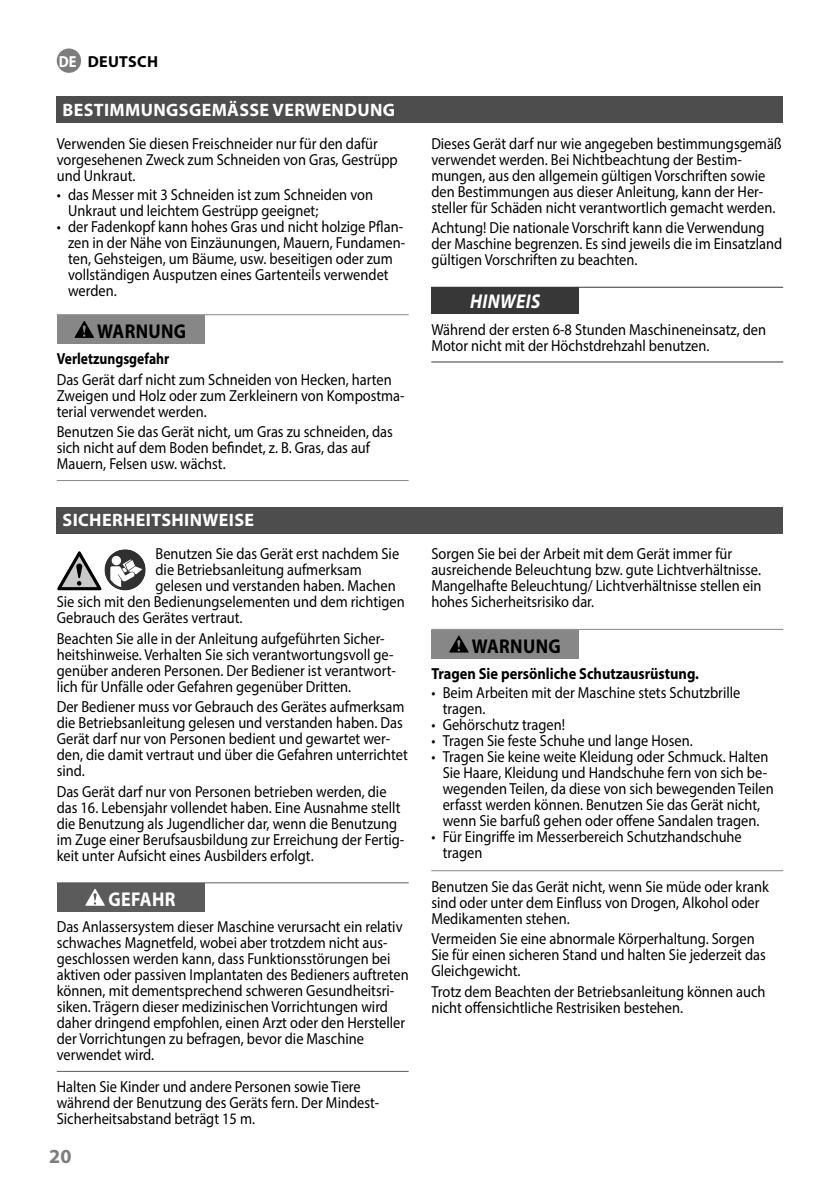
<style>
.page{position:relative;width:840px;height:1191px;background:#fff}
.page>*{position:absolute;margin:0;border:0;box-sizing:border-box;transform-origin:0 0}
.t1{font:700 20px "Myriad Pro";letter-spacing:.02em;color:#000;scale:.9 1}
.t2{font:italic 700 20px "Myriad Pro";letter-spacing:.02em;color:#fff;scale:.9 1}
.t3{font:700 20px "Myriad Pro";letter-spacing:.02em;color:#fff;scale:.9 1}
.t4{font:700 20px "Myriad Pro";color:#7d7d7d}
.t5{font:700 18px "Myriad Pro";letter-spacing:.02em;color:#fff}
.t6{font:16px/16px "Myriad Pro";color:#000;scale:.9 1}
.t7{font:700 16px "Myriad Pro";color:#000;scale:.9 1}
.t8{font:700 16px "Myriad Pro";color:#000;scale:.85 1}
.t9{font:700 16px "Myriad Pro";letter-spacing:.02em;color:#000}
.s1{color:#fff}
</style>
<div class="page">
<div style="left:57px;top:96px;width:725px;height:27px;background:#4d4d4d"></div>
<hr style="left:57px;top:314px;width:351px;height:1px;background:#878787">
<hr style="left:57px;top:480px;width:351px;height:1px;background:#878787">
<div style="left:57px;top:315px;width:147px;height:28px;background:#878787"></div>
<svg style="left:74px;top:321px;width:20px;height:17px"></svg>
<hr style="left:431px;top:287px;width:351px;height:1px;background:#373737">
<hr style="left:431px;top:361px;width:351px;height:1px;background:#373737">
<div style="left:431px;top:288px;width:147px;height:26px;background:#373737"></div>
<div style="left:57px;top:507px;width:725px;height:26px;background:#4d4d4d"></div>
<div style="left:104px;top:549px;width:42px;height:41px;background:#303030;border-radius:50%"></div>
<div style="left:112px;top:556px;width:9px;height:9px;background:#fff;border-radius:50%"></div>
<svg style="left:110px;top:559px;width:32px;height:28px"></svg>
<svg style="left:57px;top:551px;width:44px;height:39px"></svg>
<hr style="left:57px;top:882px;width:351px;height:1px;background:#5b5b5b">
<hr style="left:57px;top:1071px;width:351px;height:1px;background:#5b5b5b">
<div style="left:57px;top:883px;width:147px;height:28px;background:#5b5b5b"></div>
<svg style="left:85px;top:888px;width:20px;height:17px"></svg>
<hr style="left:431px;top:629px;width:351px;height:1px;background:#878787">
<hr style="left:431px;top:870px;width:351px;height:1px;background:#878787">
<div style="left:431px;top:630px;width:147px;height:28px;background:#878787"></div>
<svg style="left:449px;top:635px;width:19px;height:17px"></svg>
<div style="left:57px;top:49px;width:24px;height:24px;background:#7d7d7d;border-radius:50%"></div>
<p class="t9" style="left:59px;top:51px;width:101px"><span class="s1">DE</span> DEUTSCH</p>
<p class="t5" style="left:63px;top:98px;width:334px">BESTIMMUNGSGEMÄSSE VERWENDUNG</p>
<p class="t6" style="left:57px;top:135px;width:380px">Verwenden Sie diesen Freischneider nur für den dafür vorgesehenen Zweck zum Schneiden von Gras, Gestrüpp und Unkraut.</p>
<p class="t6" style="left:68px;top:186px;width:340px;text-indent:-11px">• das Messer mit 3 Schneiden ist zum Schneiden von<br>Unkraut und leichtem Gestrüpp geeignet;</p>
<p class="t6" style="left:68px;top:218px;width:376px;text-indent:-11px">• der Fadenkopf kann hohes Gras und nicht holzige Pflan&shy;zen in der Nähe von Einzäunungen, Mauern, Fundamen&shy;ten, Gehsteigen, um Bäume, usw. beseitigen oder zum vollständigen Ausputzen eines Gartenteils verwendet werden.</p>
<p class="t1" style="left:97px;top:318px;width:100px">WARNUNG</p>
<p class="t8" style="left:57px;top:348px;width:134px">Verletzungsgefahr</p>
<p class="t6" style="left:57px;top:371px;width:388px">Das Gerät darf nicht zum Schneiden von Hecken, harten<br>Zweigen und Holz oder zum Zerkleinern von Kompostma&shy;terial verwendet werden.</p>
<p class="t6" style="left:57px;top:423px;width:375px">Benutzen Sie das Gerät nicht, um Gras zu schneiden, das sich nicht auf dem Boden befindet, z. B. Gras, das auf<br>Mauern, Felsen usw. wächst.</p>
<p class="t5" style="left:63px;top:508px;width:193px">SICHERHEITSHINWEISE</p>
<p class="t6" style="left:155px;top:545px;width:272px">Benutzen Sie das Gerät erst nachdem Sie</p>
<p class="t6" style="left:155px;top:561px;width:230px">die Betriebsanleitung aufmerksam</p>
<p class="t6" style="left:155px;top:577px;width:268px">gelesen und verstanden haben. Machen</p>
<p class="t6" style="left:57px;top:593px;width:388px">Sie sich mit den Bedienungselementen und dem richtigen</p>
<p class="t6" style="left:57px;top:609px;width:208px">Gebrauch des Gerätes vertraut.</p>
<p class="t6" style="left:57px;top:630px;width:378px">Beachten Sie alle in der Anleitung aufgeführten Sicher&shy;heitshinweise. Verhalten Sie sich verantwortungsvoll ge&shy;genüber anderen Personen. Der Bediener ist verantwort&shy;lich für Unfälle oder Gefahren gegenüber Dritten.</p>
<p class="t6" style="left:57px;top:699px;width:391px">Der Bediener muss vor Gebrauch des Gerätes aufmerksam die Betriebsanleitung gelesen und verstanden haben. Das Gerät darf nur von Personen bedient und gewartet wer&shy;den, die damit vertraut und über die Gefahren unterrichtet sind.</p>
<p class="t6" style="left:57px;top:783px;width:387px">Das Gerät darf nur von Personen betrieben werden, die das 16. Lebensjahr vollendet haben. Eine Ausnahme stellt die Benutzung als Jugendlicher dar, wenn die Benutzung im Zuge einer Berufsausbildung zur Erreichung der Fertig&shy;keit unter Aufsicht eines Ausbilders erfolgt.</p>
<p class="t3" style="left:108px;top:886px;width:76px">GEFAHR</p>
<p class="t6" style="left:57px;top:918px;width:392px">Das Anlassersystem dieser Maschine verursacht ein relativ schwaches Magnetfeld, wobei aber trotzdem nicht aus&shy;geschlossen werden kann, dass Funktionsstörungen bei aktiven oder passiven Implantaten des Bedieners auftreten können, mit dementsprechend schweren Gesundheitsri&shy;siken. Trägern dieser medizinischen Vorrichtungen wird daher dringend empfohlen, einen Arzt oder den Hersteller der Vorrichtungen zu befragen, bevor die Maschine verwendet wird.</p>
<p class="t6" style="left:57px;top:1078px;width:359px">Halten Sie Kinder und andere Personen sowie Tiere während der Benutzung des Geräts fern. Der Mindest-<br>Sicherheitsabstand beträgt 15 m.</p>
<p class="t4" style="left:49px;top:1142px;width:24px">20</p>
<p class="t6" style="left:431px;top:135px;width:391px">Dieses Gerät darf nur wie angegeben bestimmungsgemäß verwendet werden. Bei Nichtbeachtung der Bestim&shy;mungen, aus den allgemein gültigen Vorschriften sowie den Bestimmungen aus dieser Anleitung, kann der Her&shy;steller für Schäden nicht verantwortlich gemacht werden.</p>
<p class="t6" style="left:431px;top:219px;width:391px">Achtung! Die nationale Vorschrift kann die Verwendung der Maschine begrenzen. Es sind jeweils die im Einsatzland gültigen Vorschriften zu beachten.</p>
<p class="t2" style="left:470px;top:289px;width:79px">HINWEIS</p>
<p class="t6" style="left:431px;top:321px;width:373px">Während der ersten 6-8 Stunden Maschineneinsatz, den<br>Motor nicht mit der Höchstdrehzahl benutzen.</p>
<p class="t6" style="left:431px;top:545px;width:368px">Sorgen Sie bei der Arbeit mit dem Gerät immer für ausreichende Beleuchtung bzw. gute Lichtverhältnisse.<br>Mangelhafte Beleuchtung/ Lichtverhältnisse stellen ein hohes Sicherheitsrisiko dar.</p>
<p class="t1" style="left:471px;top:633px;width:100px">WARNUNG</p>
<p class="t7" style="left:431px;top:663px;width:299px">Tragen Sie persönliche Schutzausrüstung.</p>
<p class="t6" style="left:442px;top:684px;width:332px;text-indent:-11px">• Beim Arbeiten mit der Maschine stets Schutzbrille tragen.</p>
<p class="t6" style="left:431px;top:716px;width:150px">• Gehörschutz tragen!</p>
<p class="t6" style="left:431px;top:732px;width:292px">• Tragen Sie feste Schuhe und lange Hosen.</p>
<p class="t6" style="left:442px;top:748px;width:369px;text-indent:-11px">• Tragen Sie keine weite Kleidung oder Schmuck. Halten Sie Haare, Kleidung und Handschuhe fern von sich be&shy;wegenden Teilen, da diese von sich bewegenden Teilen erfasst werden können. Benutzen Sie das Gerät nicht, wenn Sie barfuß gehen oder offene Sandalen tragen.</p>
<p class="t6" style="left:442px;top:828px;width:333px;text-indent:-11px">• Für Eingriffe im Messerbereich Schutzhandschuhe tragen</p>
<p class="t6" style="left:431px;top:878px;width:376px">Benutzen Sie das Gerät nicht, wenn Sie müde oder krank sind oder unter dem Einfluss von Drogen, Alkohol oder<br>Medikamenten stehen.</p>
<p class="t6" style="left:431px;top:930px;width:373px">Vermeiden Sie eine abnormale Körperhaltung. Sorgen<br>Sie für einen sicheren Stand und halten Sie jederzeit das<br>Gleichgewicht.</p>
<p class="t6" style="left:431px;top:983px;width:372px">Trotz dem Beachten der Betriebsanleitung können auch nicht offensichtliche Restrisiken bestehen.</p>
</div>
